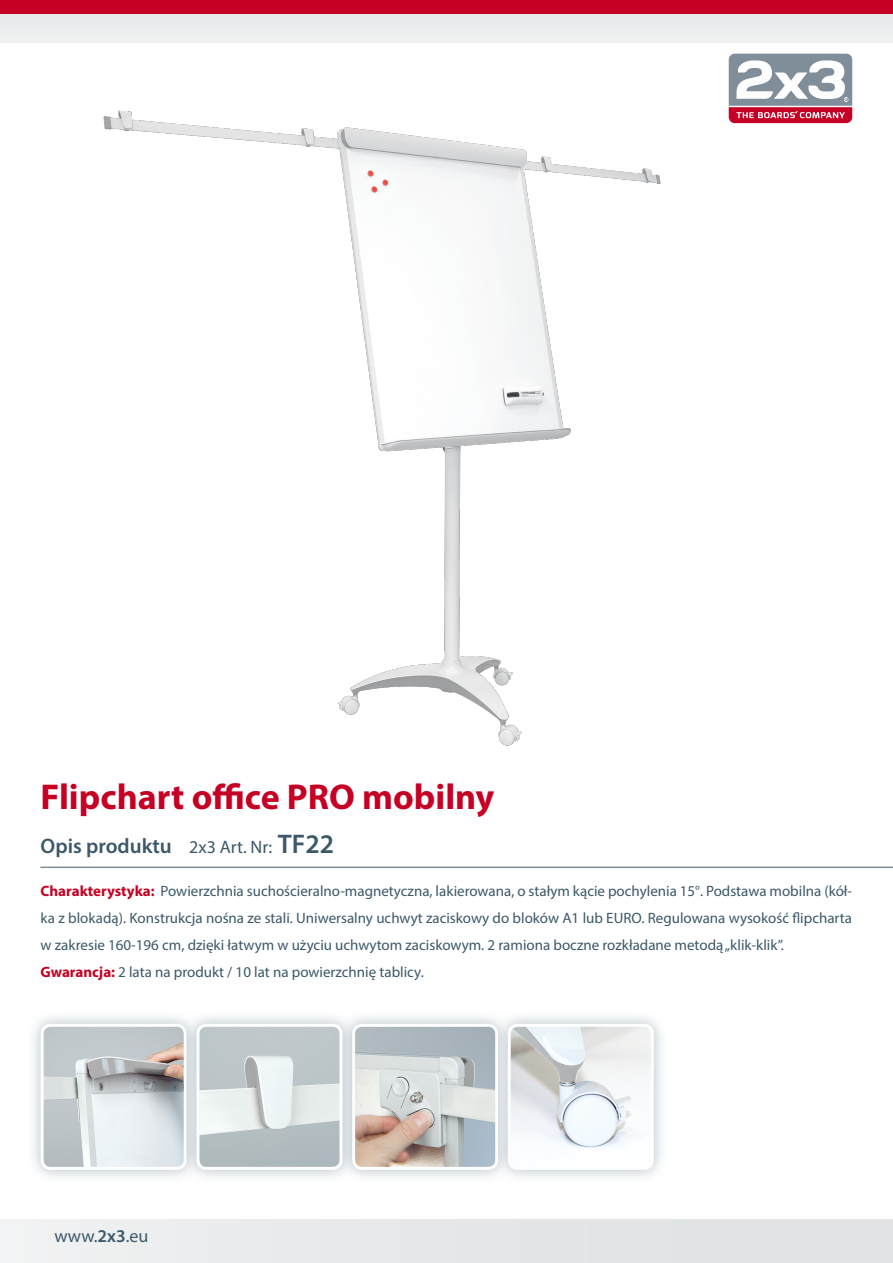
<style>
.page{position:relative;width:893px;height:1263px;background:#fff}
.page>*{position:absolute;margin:0;border:0;box-sizing:border-box;transform-origin:0 0}
.t1{font:700 36px "Myriad Pro";color:#c50024}
.t2{font:600 21px "Myriad Pro";color:#3c5869}
.t3{font:18px "Myriad Pro";color:#3c5869}
.t4{font:15px/27px "Myriad Pro";color:#3c5869}
.s1{font-weight:400;font-size:18px}
.s2{font-size:27px}
.s3{font-weight:700;color:#c50024}
.s4{font-weight:600}
</style>
<div class="page">
<div style="left:0;top:0;width:893px;height:43px;background:#ebeced"></div>
<div style="left:0;top:1219px;width:893px;height:44px;background:#e5e7e8"></div>
<div style="left:0;top:0;width:893px;height:14px;background:#c50024"></div>
<hr style="left:40px;top:866px;width:853px;height:2px;background:#808e9a">
<img style="left:103px;top:110px;width:558px;height:636px">
<div style="left:338px;top:1009px;width:174px;height:175px;background:#708898;opacity:.55"></div>
<img style="left:357px;top:1028px;width:136px;height:138px">
<div style="left:352px;top:1024px;width:146px;height:146px;border:3px solid #fff;border-radius:9px"></div>
<div style="left:493px;top:1009px;width:175px;height:175px;background:#708898;opacity:.55"></div>
<img style="left:509px;top:1025px;width:143px;height:143px">
<div style="left:508px;top:1024px;width:146px;height:146px;border:3px solid #fff;border-radius:9px"></div>
<div style="left:26px;top:1009px;width:175px;height:175px;background:#708898;opacity:.55"></div>
<img style="left:42px;top:1025px;width:140px;height:143px">
<div style="left:41px;top:1024px;width:146px;height:146px;border:3px solid #fff;border-radius:9px"></div>
<div style="left:182px;top:1009px;width:175px;height:175px;background:#708898;opacity:.55"></div>
<img style="left:198px;top:1025px;width:143px;height:141px">
<div style="left:196px;top:1024px;width:147px;height:146px;border:3px solid #fff;border-radius:9px"></div>
<svg style="left:727px;top:52px;width:127px;height:73px"></svg>
<svg style="left:729px;top:54px;width:123px;height:69px"></svg>
<h1 class="t1" style="left:41px;top:774px;width:455px">Flipchart office PRO mobilny</h1>
<h2 class="t2" style="left:41px;top:833px;width:295px">Opis produktu <span class="s1">2x3 Art. Nr:</span> <span class="s2">TF22</span></h2>
<p class="t4" style="left:41px;top:878px;width:813px"><span class="s3">Charakterystyka:</span> Powierzchnia suchościeralno-magnetyczna, lakierowana, o stałym kącie pochylenia 15°. Podstawa mobilna (kół&shy;ka z blokadą). Konstrukcja nośna ze stali. Uniwersalny uchwyt zaciskowy do bloków A1 lub EURO. Regulowana wysokość flipcharta w zakresie 160-196 cm, dzięki łatwym w użyciu uchwytom zaciskowym. 2 ramiona boczne rozkładane metodą „klik-klik”.<br><span class="s3">Gwarancja:</span> 2 lata na produkt / 10 lat na powierzchnię tablicy.</p>
<p class="t3" style="left:54px;top:1224px;width:96px">www.<span class="s4">2x3</span>.eu</p>
</div>
